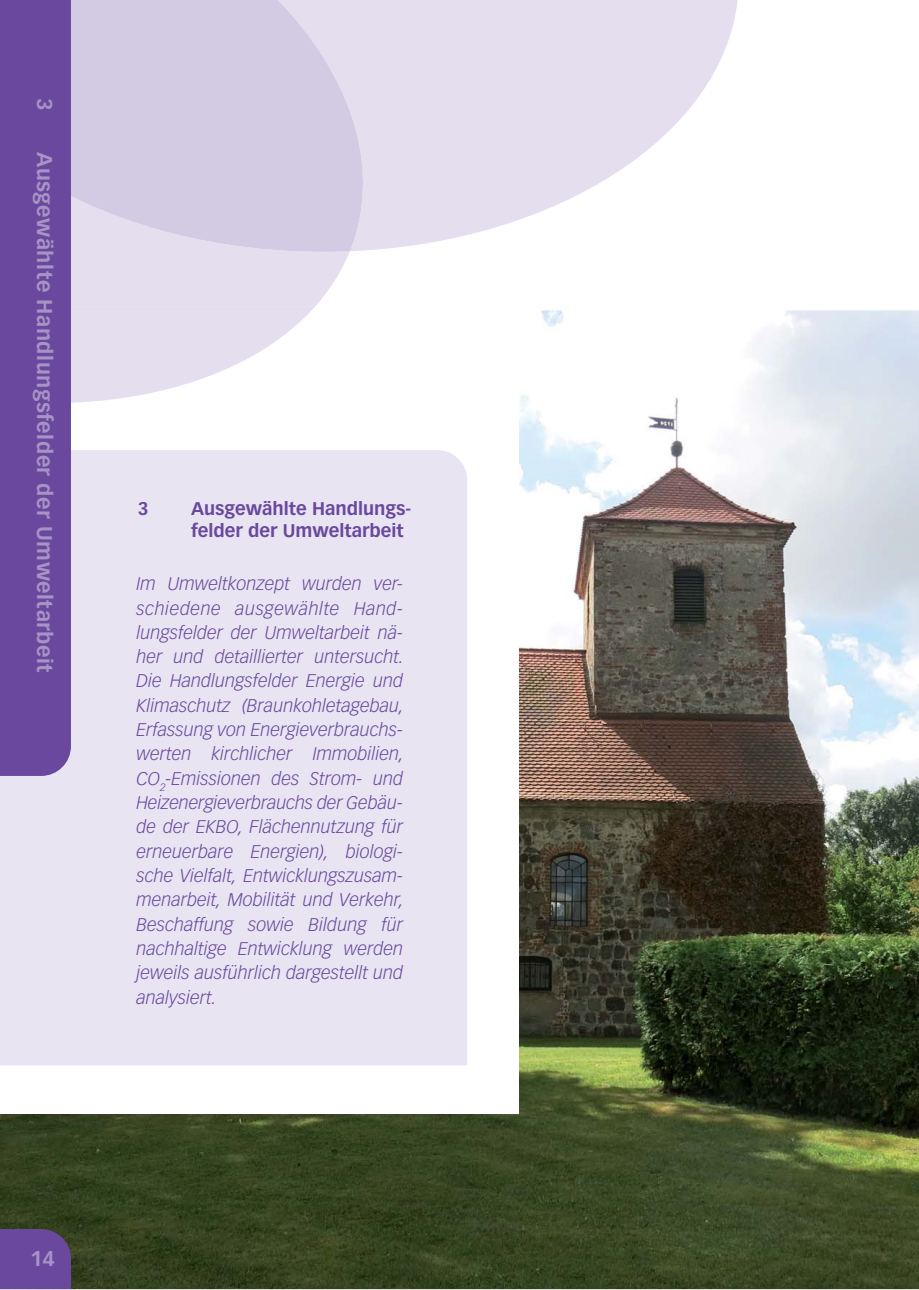
<style>
.page{position:relative;width:919px;height:1290px;background:#fff}
.page>*{position:absolute;margin:0;border:0;box-sizing:border-box;transform-origin:0 0}
.t1{font:700 21px "Vectora LT";letter-spacing:.025em;color:#a793c6}
.t2{font:italic 300 18px/24.3px "Vectora LT";color:#6a489d;text-align:justify}
.t3{font:700 18px/21.6px "Vectora LT";color:#6a489d}
</style>
<div class="page">
<img style="left:0;top:310px;width:918px;height:978px">
<div style="left:0;top:306px;width:518px;height:807px;background:#fff"></div>
<div style="left:0;top:450px;width:467px;height:615px;background:#e8e4f2"></div>
<svg style="left:518px;top:310px;width:36px;height:36px"></svg>
<svg style="left:378px;top:0;width:359px;height:250px;fill:#e4deef"></svg>
<div style="left:71px;top:252px;width:279px;height:54px;background:#e4deef"></div>
<svg style="left:71px;top:306px;width:244px;height:97px"></svg>
<svg style="left:71px;top:0;width:307px;height:252px;background:#d6cde5"></svg>
<div style="left:0;top:0;width:71px;height:776px;background:#6a489d"></div>
<div style="left:0;top:1228px;width:71px;height:60px;background:#6a489d"></div>
<p class="t1" style="left:52px;top:98px;width:14px;rotate:90deg">3</p>
<p class="t1" style="left:52px;top:152px;width:522px;rotate:90deg">Ausgewählte Handlungsfelder der Umweltarbeit</p>
<p class="t3" style="left:138px;top:499px;width:12px">3</p>
<p class="t3" style="left:191px;top:499px;width:222px">Ausgewählte Handlungs&shy;felder der Umweltarbeit</p>
<p class="t2" style="left:136px;top:573px;width:269px">Im Umweltkonzept wurden ver&shy;schiedene ausgewählte Hand&shy;lungsfelder der Umweltarbeit nä&shy;her und detaillierter untersucht.<br>Die Handlungsfelder Energie und Klimaschutz (Braunkohletagebau, Erfassung von Energieverbrauchs&shy;werten kirchlicher Immobilien, CO<sub>2</sub>-Emissionen des Strom- und Heizenergieverbrauchs der Gebäu&shy;de der EKBO, Flächennutzung für erneuerbare Energien), biologi&shy;sche Vielfalt, Entwicklungszusam&shy;menarbeit, Mobilität und Verkehr, Beschaffung sowie Bildung für nachhaltige Entwicklung werden jeweils ausführlich dargestellt und analysiert.</p>
<p class="t1" style="left:30px;top:1250px;width:26px">14</p>
</div>
